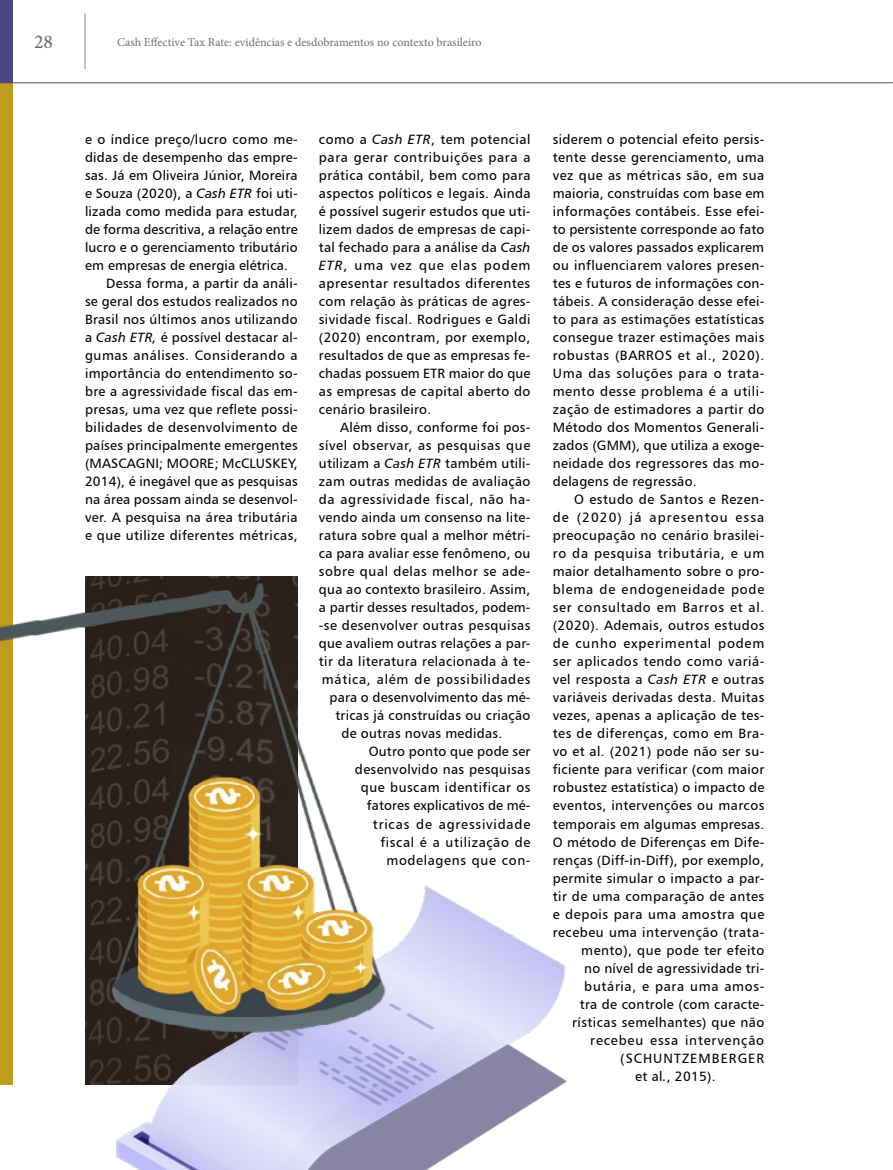
<style>
.page{position:relative;width:893px;height:1170px;background:#fff}
.page>*{position:absolute;margin:0;border:0;box-sizing:border-box;transform-origin:0 0}
.t1{font:500 19.5px "Minion Pro";color:#706f6f}
.ARTIGO_texto{font:13.5px/18px "Humanist 777 BT Roman B";letter-spacing:.03em;color:#000;text-align:justify}
.ARTIGO_texto-2{font:13.5px "Humanist 777 BT Roman B";letter-spacing:.05em;color:#000}
.ARTIGO_texto-3{font:13.5px "Humanist 777 BT Roman B";letter-spacing:.01em;color:#000}
.ARTIGO_texto-4{font:13.5px "Humanist 777 BT Roman B";letter-spacing:.08em;color:#000}
.ARTIGO_texto-5{font:13.5px "Humanist 777 BT Roman B";letter-spacing:.055em;color:#000}
.ARTIGO_texto-6{font:13.5px "Humanist 777 BT Roman B";letter-spacing:.06em;color:#000}
.ARTIGO_texto-7{font:13.5px "Humanist 777 BT Roman B";letter-spacing:.065em;color:#000}
.ARTIGO_texto-8{font:13.5px "Humanist 777 BT Roman B";letter-spacing:.075em;color:#000}
.t2{font:12px "Minion Pro";color:#706f6f}
.s1{font-family:"Humanist 777 BT Italic B"}
</style>
<div class="page">
<div style="left:0;top:82px;width:13px;height:1002px;background:#be9d1c"></div>
<div style="left:0;top:0;width:13px;height:82px;background:#4a4883"></div>
<hr style="left:85px;top:14px;width:1px;height:55px;background:#878787">
<hr style="left:0;top:82px;width:893px;height:1px;background:#4a4883">
<img style="left:85px;top:885px;width:482px;height:284px">
<img style="left:0;top:576px;width:414px;height:492px">
<h1 class="t1" style="left:34px;top:29px;width:20px">28</h1>
<p class="t2" style="left:117px;top:34px;width:366px">Cash Effective Tax Rate: evidências e desdobramentos no contexto brasileiro</p>
<p class="ARTIGO_texto" style="left:85px;top:130px;width:214px">e o índice preço/lucro como me&shy;didas de desempenho das empre&shy;sas. Já em Oliveira Júnior, Moreira e Souza (2020), a <span class="s1">Cash ETR</span> foi uti&shy;lizada como medida para estudar, de forma descritiva, a relação entre lucro e o gerenciamento tributário em empresas de energia elétrica.</p>
<p class="ARTIGO_texto" style="left:85px;top:274px;width:214px;text-indent:21px">Dessa forma, a partir da análi&shy;se geral dos estudos realizados no Brasil nos últimos anos utilizando a <span class="s1">Cash ETR,</span> é possível destacar al&shy;gumas análises. Considerando a importância do entendimento so&shy;bre a agressividade fiscal das em&shy;presas, uma vez que reflete possi&shy;bilidades de desenvolvimento de países principalmente emergentes (MASCAGNI; MOORE; McCLUSKEY, 2014), é inegável que as pesquisas na área possam ainda se desenvol&shy;ver. A pesquisa na área tributária e que utilize diferentes métricas,</p>
<p class="ARTIGO_texto" style="left:319px;top:130px;width:213px">como a <span class="s1">Cash ETR</span>, tem potencial para gerar contribuições para a prática contábil, bem como para aspectos políticos e legais. Ainda é possível sugerir estudos que uti&shy;lizem dados de empresas de capi&shy;tal fechado para a análise da <span class="s1">Cash ETR</span>, uma vez que elas podem apresentar resultados diferentes com relação às práticas de agres&shy;sividade fiscal. Rodrigues e Galdi (2020) encontram, por exemplo, resultados de que as empresas fe&shy;chadas possuem ETR maior do que as empresas de capital aberto do cenário brasileiro.</p>
<p class="ARTIGO_texto" style="left:340px;top:418px;width:192px">Além disso, conforme foi pos-</p>
<p class="ARTIGO_texto" style="left:319px;top:436px;width:213px">sível observar, as pesquisas que</p>
<p class="ARTIGO_texto" style="left:319px;top:454px;width:213px">utilizam a <span class="s1">Cash ETR</span> também utili-</p>
<p class="ARTIGO_texto" style="left:319px;top:472px;width:213px">zam outras medidas de avaliação</p>
<p class="ARTIGO_texto" style="left:319px;top:490px;width:213px">da agressividade fiscal, não ha-</p>
<p class="ARTIGO_texto" style="left:319px;top:508px;width:213px">vendo ainda um consenso na lite-</p>
<p class="ARTIGO_texto" style="left:319px;top:526px;width:213px">ratura sobre qual a melhor métri-</p>
<p class="ARTIGO_texto" style="left:319px;top:544px;width:213px">ca para avaliar esse fenômeno, ou</p>
<p class="ARTIGO_texto" style="left:319px;top:562px;width:213px">sobre qual delas melhor se ade-</p>
<p class="ARTIGO_texto" style="left:319px;top:580px;width:213px">qua ao contexto brasileiro. Assim,</p>
<p class="ARTIGO_texto-3" style="left:319px;top:599px;width:213px">a partir desses resultados, podem-</p>
<p class="ARTIGO_texto" style="left:319px;top:616px;width:213px">-se desenvolver outras pesquisas</p>
<p class="ARTIGO_texto" style="left:319px;top:634px;width:213px">que avaliem outras relações a par-</p>
<p class="ARTIGO_texto" style="left:319px;top:652px;width:213px">tir da literatura relacionada à te-</p>
<p class="ARTIGO_texto-2" style="left:322px;top:671px;width:210px">mática, além de possibilidades</p>
<p class="ARTIGO_texto" style="left:329px;top:688px;width:203px">para o desenvolvimento das mé-</p>
<p class="ARTIGO_texto" style="left:335px;top:706px;width:197px">tricas já construídas ou criação</p>
<p class="ARTIGO_texto" style="left:341px;top:724px;width:162px">de outras novas medidas.</p>
<p class="ARTIGO_texto" style="left:355px;top:742px;width:177px;text-align:right">Outro ponto que pode ser desenvolvido nas pesquisas que buscam identificar os fatores explicativos de mé&shy;tricas de agressividade fiscal é a utilização de modelagens que con-</p>
<p class="ARTIGO_texto" style="left:553px;top:130px;width:213px">siderem o potencial efeito persis&shy;tente desse gerenciamento, uma vez que as métricas são, em sua maioria, construídas com base em informações contábeis. Esse efei&shy;to persistente corresponde ao fato de os valores passados explicarem ou influenciarem valores presen&shy;tes e futuros de informações con&shy;tábeis. A consideração desse efei&shy;to para as estimações estatísticas consegue trazer estimações mais robustas (BARROS et al., 2020).<br>Uma das soluções para o trata&shy;mento desse problema é a utili&shy;zação de estimadores a partir do Método dos Momentos Generali&shy;zados (GMM), que utiliza a exoge&shy;neidade dos regressores das mo&shy;delagens de regressão.</p>
<p class="ARTIGO_texto" style="left:574px;top:490px;width:192px">O estudo de Santos e Rezen-</p>
<p class="ARTIGO_texto-4" style="left:553px;top:509px;width:213px">de (2020) já apresentou essa</p>
<p class="ARTIGO_texto" style="left:553px;top:526px;width:213px">preocupação no cenário brasilei-</p>
<p class="ARTIGO_texto-2" style="left:553px;top:545px;width:213px">ro da pesquisa tributária, e um</p>
<p class="ARTIGO_texto" style="left:553px;top:562px;width:213px">maior detalhamento sobre o pro-</p>
<p class="ARTIGO_texto-5" style="left:553px;top:581px;width:213px">blema de endogeneidade pode</p>
<p class="ARTIGO_texto-2" style="left:553px;top:599px;width:213px">ser consultado em Barros et al.</p>
<p class="ARTIGO_texto" style="left:553px;top:616px;width:213px">(2020). Ademais, outros estudos</p>
<p class="ARTIGO_texto-6" style="left:553px;top:635px;width:213px">de cunho experimental podem</p>
<p class="ARTIGO_texto" style="left:553px;top:652px;width:213px">ser aplicados tendo como variá-</p>
<p class="ARTIGO_texto" style="left:553px;top:670px;width:213px">vel resposta a <span class="s1">Cash ETR</span> e outras</p>
<p class="ARTIGO_texto" style="left:553px;top:688px;width:213px">variáveis derivadas desta. Muitas</p>
<p class="ARTIGO_texto" style="left:553px;top:706px;width:213px">vezes, apenas a aplicação de tes-</p>
<p class="ARTIGO_texto" style="left:553px;top:724px;width:213px">tes de diferenças, como em Bra-</p>
<p class="ARTIGO_texto" style="left:553px;top:742px;width:213px">vo et al. (2021) pode não ser su-</p>
<p class="ARTIGO_texto" style="left:553px;top:760px;width:213px">ficiente para verificar (com maior</p>
<p class="ARTIGO_texto" style="left:553px;top:778px;width:213px">robustez estatística) o impacto de</p>
<p class="ARTIGO_texto" style="left:553px;top:796px;width:213px">eventos, intervenções ou marcos</p>
<p class="ARTIGO_texto" style="left:553px;top:814px;width:213px">temporais em algumas empresas.</p>
<p class="ARTIGO_texto" style="left:553px;top:832px;width:213px">O método de Diferenças em Dife-</p>
<p class="ARTIGO_texto" style="left:553px;top:850px;width:213px">renças (Diff-in-Diff), por exemplo,</p>
<p class="ARTIGO_texto" style="left:553px;top:868px;width:213px">permite simular o impacto a par-</p>
<p class="ARTIGO_texto" style="left:553px;top:886px;width:213px">tir de uma comparação de antes</p>
<p class="ARTIGO_texto" style="left:553px;top:904px;width:213px">e depois para uma amostra que</p>
<p class="ARTIGO_texto" style="left:553px;top:922px;width:213px">recebeu uma intervenção (trata-</p>
<p class="ARTIGO_texto" style="left:581px;top:940px;width:184px">mento), que pode ter efeito</p>
<p class="ARTIGO_texto" style="left:584px;top:958px;width:182px">no nível de agressividade tri-</p>
<p class="ARTIGO_texto-2" style="left:584px;top:977px;width:182px">butária, e para uma amos-</p>
<p class="ARTIGO_texto" style="left:580px;top:994px;width:186px">tra de controle (com caracte-</p>
<p class="ARTIGO_texto" style="left:572px;top:1012px;width:194px">rísticas semelhantes) que não</p>
<p class="ARTIGO_texto-7" style="left:590px;top:1031px;width:175px">recebeu essa intervenção</p>
<p class="ARTIGO_texto-8" style="left:620px;top:1049px;width:145px">(SCHUNTZEMBERGER</p>
<p class="ARTIGO_texto" style="left:635px;top:1066px;width:82px">et al<span class="s1">.</span>, 2015).</p>
</div>
